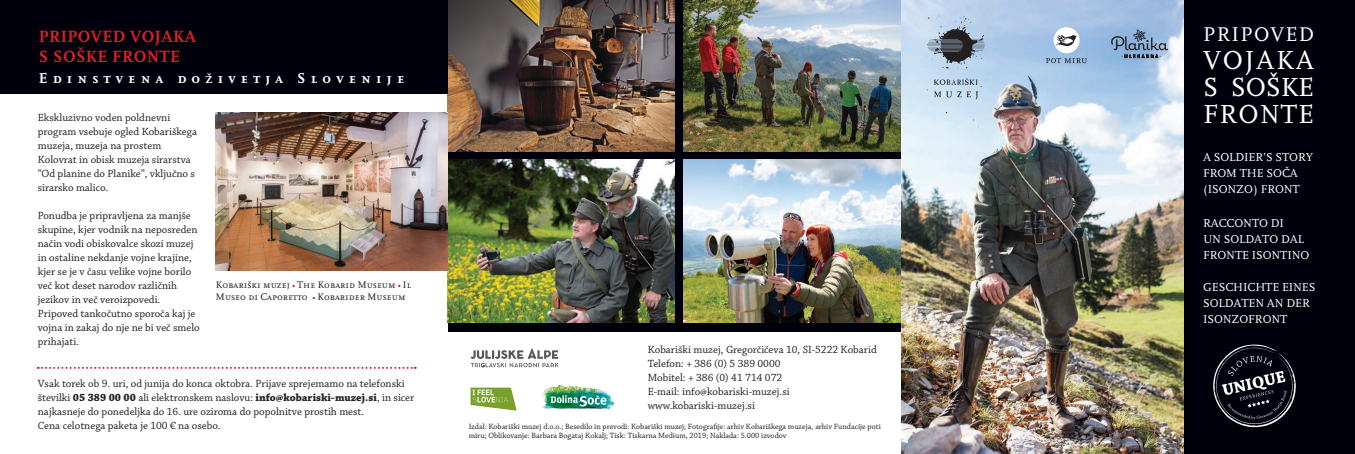
<style>
.page{position:relative;width:1355px;height:454px;background:#fff}
.page>*{position:absolute;margin:0;border:0;box-sizing:border-box;transform-origin:0 0}
.t1{font:27.2px/27.2px "Scala Caps CE";letter-spacing:.04em;color:#fff;text-align:justify}
.t2{font:20.7px "Scala Caps CE";letter-spacing:.06em;color:#fff}
.t3{font:700 17px/20px "Scala Caps CE";letter-spacing:.02em;color:#e01f26}
.t4{font:700 15px "Scala Caps CE";letter-spacing:.35em;color:#fff}
.t5{font:12px/16px "Scala Caps CE";letter-spacing:-.01em;color:#fff}
.t6{font:11px/14px "Chaparral Pro";color:#231f20}
.t7{font:10px/12px "Scala Caps CE";color:#231f20}
.t8{font:8px/9.6px "Chaparral Pro";color:#231f20}
.s1{font-weight:700}
</style>
<div class="page">
<div style="left:448px;top:0;width:453px;height:331px;background:#00000d"></div>
<img style="left:448px;top:0;width:226px;height:152px">
<img style="left:448px;top:160px;width:226px;height:162px">
<img style="left:684px;top:0;width:217px;height:152px">
<img style="left:684px;top:160px;width:217px;height:162px">
<img style="left:901px;top:0;width:284px;height:454px">
<div style="left:1185px;top:0;width:170px;height:454px;background:#00000d"></div>
<img style="left:541px;top:384px;width:74px;height:26px">
<svg style="left:551px;top:395px;width:55px;height:11px"></svg>
<svg style="left:471px;top:387px;width:46px;height:23px"></svg>
<svg style="left:471px;top:348px;width:88px;height:19px"></svg>
<div style="left:0;top:0;width:447px;height:94px;background:#00000d"></div>
<svg style="left:927px;top:16px;width:58px;height:54px"></svg>
<svg style="left:934px;top:78px;width:48px;height:21px"></svg>
<svg style="left:1111px;top:30px;width:57px;height:28px"></svg>
<svg style="left:1046px;top:58px;width:41px;height:5px"></svg>
<div style="left:1053px;top:27px;width:27px;height:26px;background:#fff;border-radius:50%"></div>
<svg style="left:1055px;top:35px;width:22px;height:11px"></svg>
<svg style="left:1213px;top:344px;width:83px;height:84px"></svg>
<img style="left:216px;top:112px;width:232px;height:159px">
<svg style="left:38px;top:367px;width:378px;height:2px"></svg>
<h3 class="t3" style="left:39px;top:26px;width:159px">PRIPOVED VOJAKA<br>S SOŠKE FRONTE</h3>
<h3 class="t4" style="left:39px;top:69px;width:367px">Edinstvena doživetja Slovenije</h3>
<p class="t6" style="left:38px;top:110px;width:161px">Ekskluzivno voden poldnevni program vsebuje ogled Kobariškega muzeja, muzeja na prostem<br>Kolovrat in obisk muzeja sirarstva “Od planine do Planike”, vključno s sirarsko malico.</p>
<p class="t6" style="left:38px;top:208px;width:163px">Ponudba je pripravljena za manjše skupine, kjer vodnik na neposreden način vodi obiskovalce skozi muzej in ostaline nekdanje vojne krajine, kjer se je v času velike vojne borilo več kot deset narodov različnih jezikov in več veroizpovedi.<br>Pripoved tankočutno sporoča kaj je vojna in zakaj do nje ne bi več smelo prihajati.</p>
<p class="t6" style="left:38px;top:377px;width:378px">Vsak torek ob 9. uri, od junija do konca oktobra. Prijave sprejemamo na telefonski številki <span class="s1">05 389 00 00</span> ali elektronskem naslovu: <span class="s1">info@kobariski-muzej.si</span>, in sicer najkasneje do ponedeljka do 16. ure oziroma do popolnitve prostih mest.<br>Cena celotnega paketa je 100 € na osebo.</p>
<p class="t7" style="left:216px;top:279px;width:197px">Kobariški muzej The Kobarid Museum Il<br>Museo di Caporetto Kobarider Museum</p>
<p class="t6" style="left:648px;top:342px;width:231px">Kobariški muzej, Gregorčičeva 10, SI-5222 Kobarid Telefon: + 386 (0) 5 389 0000<br>Mobitel: + 386 (0) 41 714 072<br>E-mail: info@kobariski-muzej.si www.kobariski-muzej.si</p>
<p class="t8" style="left:469px;top:421px;width:414px">Izdal: Kobariški muzej d.o.o.; Besedilo in prevodi: Kobariški muzej; Fotografije: arhiv Kobariškega muzeja, arhiv Fundacije poti miru; Oblikovanje: Barbara Bogataj Kokalj; Tisk: Tiskarna Medium, 2019; Naklada: 5.000 izvodov</p>
<h2 class="t2" style="left:1203px;top:23px;width:113px">PRIPOVED</h2>
<h1 class="t1" style="left:1203px;top:47px;width:113px">VOJAKA S SOŠKE FRONTE</h1>
<p class="t5" style="left:1203px;top:149px;width:112px">A SOLDIER’S STORY<br>FROM THE SOČA (ISONZO) FRONT</p>
<p class="t5" style="left:1203px;top:215px;width:108px">RACCONTO DI<br>UN SOLDATO DAL<br>FRONTE ISONTINO</p>
<p class="t5" style="left:1203px;top:279px;width:114px">GESCHICHTE EINES<br>SOLDATEN AN DER<br>ISONZOFRONT</p>
</div>
